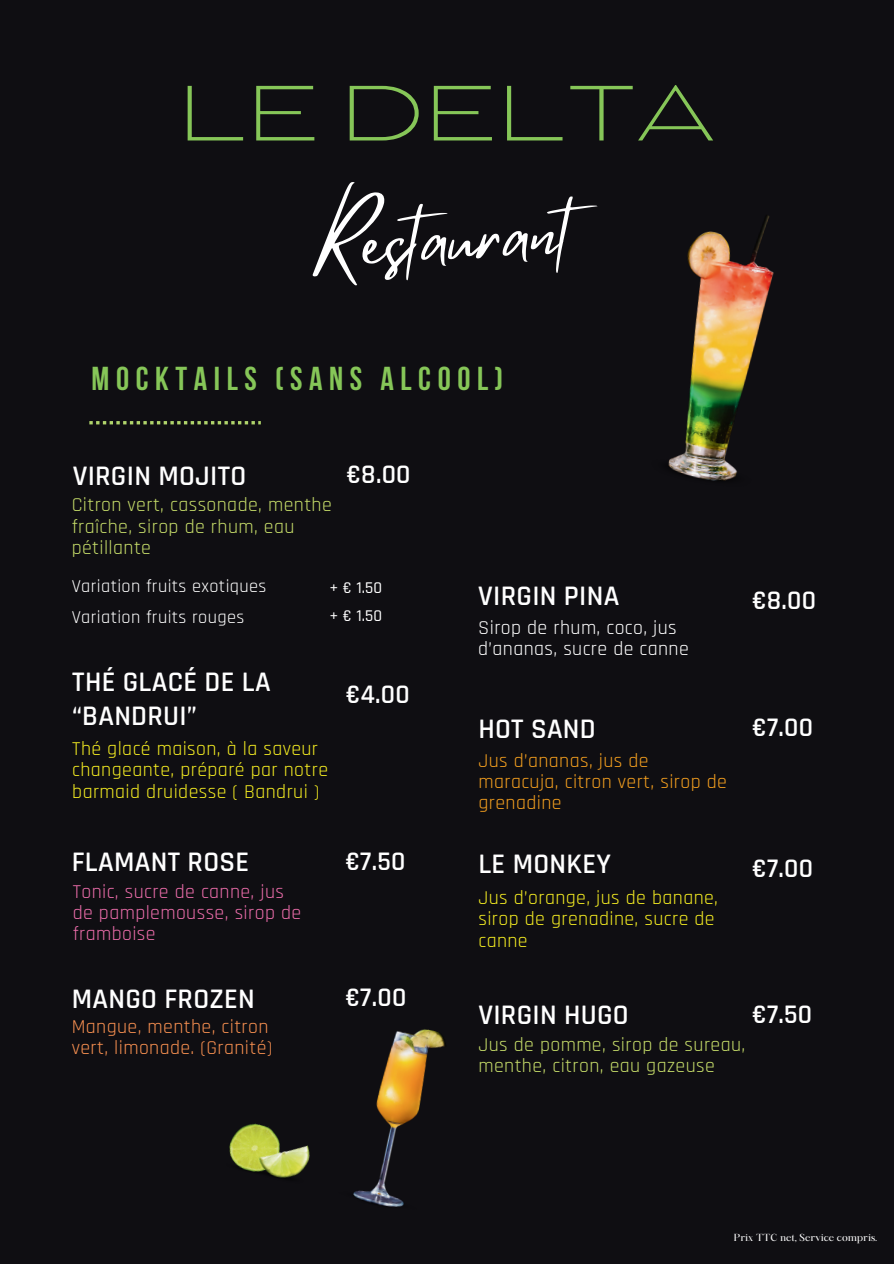
<style>
.page{position:relative;width:894px;height:1264px;background:#fff}
.page>*{position:absolute;margin:0;border:0;box-sizing:border-box;transform-origin:0 0}
.t1{font:200 expanded 78px "Balgin";color:#86c658}
.t2{font:72px "Mistrully";color:#fff}
.t3{font:700 33px "Bebas Neue";letter-spacing:.2em;color:#86c658}
.t4{font:600 28.65px/34.8px "Rajdhani";letter-spacing:.01em;color:#fff}
.t5{font:600 27.15px "Rajdhani";letter-spacing:.01em;color:#fff}
.t6{font:19.8px/21.3px "Rajdhani";letter-spacing:.02em;color:#f4ec22}
.t7{font:19.8px/21.3px "Rajdhani";letter-spacing:.02em;color:#c5db69}
.t8{font:19.8px/21.3px "Rajdhani";letter-spacing:.02em;color:#ea6ca9}
.t9{font:19.8px/21.3px "Rajdhani";letter-spacing:.02em;color:#f29e1f}
.t10{font:19.8px/21.3px "Rajdhani";letter-spacing:.02em;color:#f68f50}
.t11{font:19.8px/21.3px "Rajdhani";letter-spacing:.02em;color:#fff}
.t12{font:18.3px "Rajdhani";letter-spacing:.02em;color:#fff}
.t13{font:500 16.65px "Rajdhani";color:#fff}
.t14{font:9.75px "Maharlika";color:#fff}
</style>
<div class="page">
<div style="left:0;top:0;width:893px;height:1263px;background:#0f0e12"></div>
<img style="left:668px;top:215px;width:106px;height:266px">
<img style="left:353px;top:1029px;width:92px;height:178px">
<svg style="left:89px;top:421px;width:172px;height:3px"></svg>
<img style="left:229px;top:1123px;width:81px;height:56px">
<h1 class="t1" style="left:179px;top:62px;width:537px">LE DELTA</h1>
<h2 class="t2" style="left:310px;top:199px;width:260px;rotate:-3deg">Restaurant</h2>
<h3 class="t3" style="left:92px;top:361px;width:413px">MOCKTAILS (SANS ALCOOL)</h3>
<h3 class="t4" style="left:73px;top:459px;width:175px">VIRGIN MOJITO</h3>
<h3 class="t5" style="left:346px;top:458px;width:66px">€8.00</h3>
<p class="t7" style="left:72px;top:495px;width:261px">Citron vert, cassonade, menthe fraîche, sirop de rhum, eau pétillante</p>
<p class="t12" style="left:72px;top:575px;width:196px">Variation fruits exotiques</p>
<p class="t13" style="left:329px;top:578px;width:54px">+ € 1.50</p>
<p class="t12" style="left:72px;top:607px;width:174px">Variation fruits rouges</p>
<p class="t13" style="left:329px;top:605px;width:54px">+ € 1.50</p>
<h3 class="t4" style="left:72px;top:664px;width:200px">THÉ GLACÉ DE LA “BANDRUI”</h3>
<p class="t6" style="left:72px;top:738px;width:257px">Thé glacé maison, à la saveur changeante, préparé par notre barmaid druidesse ( Bandrui )</p>
<h3 class="t5" style="left:345px;top:678px;width:66px">€4.00</h3>
<h3 class="t4" style="left:72px;top:845px;width:179px">FLAMANT ROSE</h3>
<h3 class="t5" style="left:345px;top:844px;width:61px">€7.50</h3>
<p class="t8" style="left:73px;top:881px;width:230px">Tonic, sucre de canne, jus de pamplemousse, sirop de framboise</p>
<h3 class="t4" style="left:72px;top:981px;width:185px">MANGO FROZEN</h3>
<h3 class="t5" style="left:345px;top:981px;width:62px">€7.00</h3>
<p class="t10" style="left:72px;top:1016px;width:202px">Mangue, menthe, citron vert, limonade. (Granité)</p>
<h3 class="t4" style="left:478px;top:579px;width:143px">VIRGIN PINA</h3>
<h3 class="t5" style="left:751px;top:584px;width:66px">€8.00</h3>
<p class="t11" style="left:478px;top:617px;width:212px">Sirop de rhum, coco, jus d’ananas, sucre de canne</p>
<h3 class="t4" style="left:478px;top:712px;width:119px">HOT SAND</h3>
<h3 class="t5" style="left:752px;top:710px;width:62px">€7.00</h3>
<p class="t9" style="left:478px;top:750px;width:250px">Jus d’ananas, jus de maracuja, citron vert, sirop de grenadine</p>
<h3 class="t4" style="left:478px;top:847px;width:134px">LE MONKEY</h3>
<h3 class="t5" style="left:752px;top:852px;width:62px">€7.00</h3>
<p class="t6" style="left:478px;top:887px;width:241px">Jus d’orange, jus de banane, sirop de grenadine, sucre de canne</p>
<h3 class="t4" style="left:478px;top:998px;width:152px">VIRGIN HUGO</h3>
<h3 class="t5" style="left:752px;top:998px;width:61px">€7.50</h3>
<p class="t7" style="left:478px;top:1034px;width:268px">Jus de pomme, sirop de sureau, menthe, citron, eau gazeuse</p>
<p class="t14" style="left:733px;top:1231px;width:145px">Prix TTC net, Service compris.</p>
</div>
